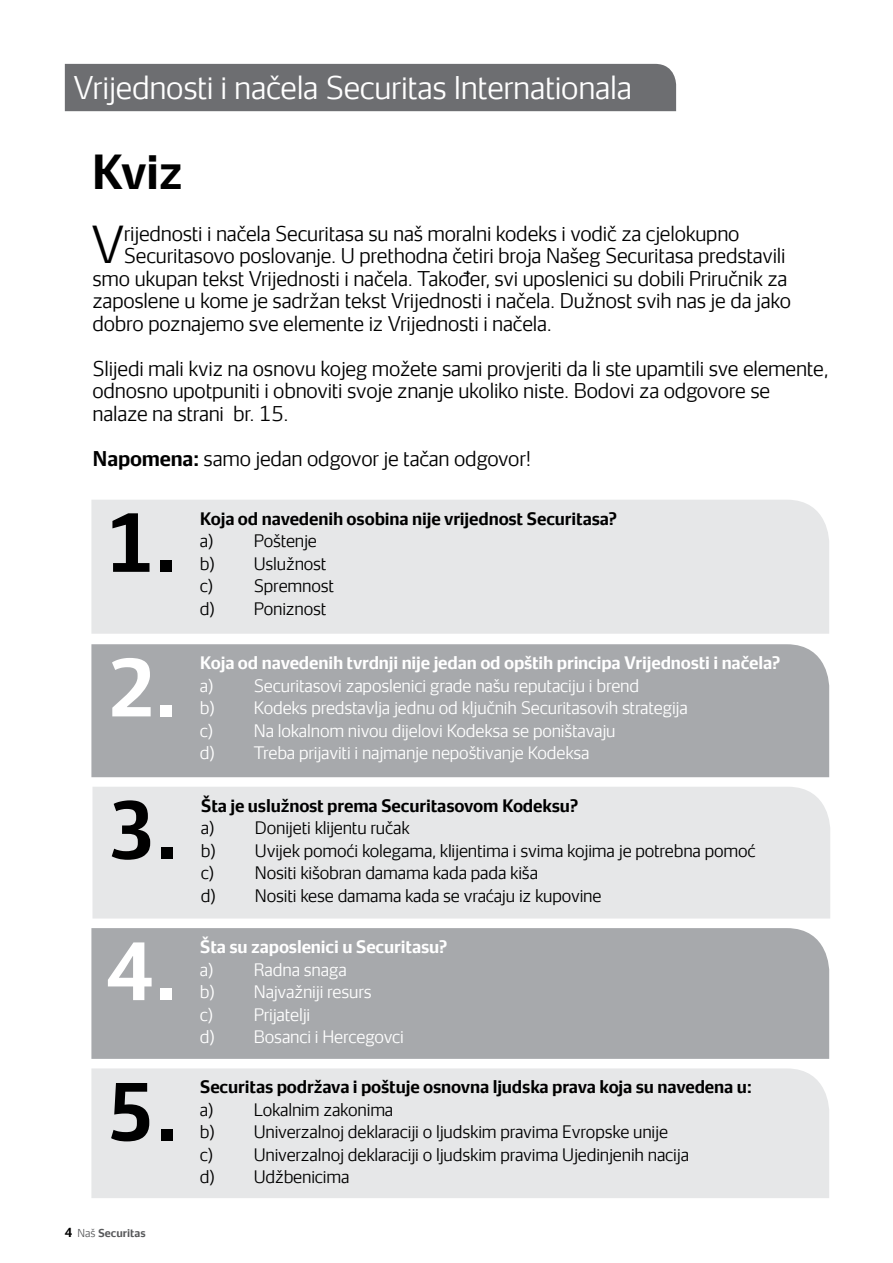
<style>
.page{position:relative;width:893px;height:1263px;background:#fff}
.page>*{position:absolute;margin:0;border:0;box-sizing:border-box;transform-origin:0 0}
.t1{font:700 75px "Securitas Sans TT";color:#000}
.t2{font:700 75px "Securitas Sans TT";color:#fff}
.t3{font:300 48.75px "Securitas Sans TT";color:#000}
.t4{font:700 45px "Securitas Sans TT";color:#000}
.t5{font:300 30px "Securitas Sans TT";letter-spacing:-.01em;color:#fff}
.t6{font:300 19.5px/22.5px "Securitas Sans TT";letter-spacing:-.01em;color:#000}
.t7{font:300 16.5px/22.5px "Securitas Sans TT";letter-spacing:-.01em;color:#000}
.t8{font:300 16.5px/22.5px "Securitas Sans TT";letter-spacing:-.01em;color:#fff}
.t9{font:700 16.5px "Securitas Sans TT";letter-spacing:-.01em;color:#000}
.t10{font:700 16.5px "Securitas Sans TT";letter-spacing:-.01em;color:#fff}
.t11{font:700 10.5px "Securitas Sans TT";color:#58595b}
.s1{font-weight:700}
.s2{font-size:12px;color:#000}
.s3{font-weight:300}
</style>
<div class="page">
<div style="left:91px;top:500px;width:738px;height:134px;background:#e6e7e8"></div>
<div style="left:65px;top:64px;width:611px;height:47px;background:#6d6e71"></div>
<div style="left:91px;top:644px;width:738px;height:133px;background:#a7a9ac"></div>
<div style="left:92px;top:787px;width:738px;height:131px;background:#e6e7e8"></div>
<div style="left:91px;top:928px;width:738px;height:131px;background:#a7a9ac"></div>
<div style="left:91px;top:1068px;width:738px;height:130px;background:#e6e7e8"></div>
<h3 class="t5" style="left:74px;top:62px;width:560px">Vrijednosti i načela Securitas Internationala</h3>
<h3 class="t4" style="left:91px;top:133px;width:93px">Kviz</h3>
<h2 class="t3" style="left:92px;top:204px;width:34px">V</h2>
<p class="t6" style="left:124px;top:220px;width:617px">rijednosti i načela Securitasa su naš moralni kodeks i vodič za cjelokupno</p>
<p class="t6" style="left:124px;top:242px;width:663px">Securitasovo poslovanje. U prethodna četiri broja Našeg Securitasa predstavili</p>
<p class="t6" style="left:92px;top:265px;width:696px">smo ukupan tekst Vrijednosti i načela. Također, svi uposlenici su dobili Priručnik za</p>
<p class="t6" style="left:92px;top:287px;width:700px">zaposlene u kome je sadržan tekst Vrijednosti i načela. Dužnost svih nas je da jako</p>
<p class="t6" style="left:92px;top:310px;width:461px">dobro poznajemo sve elemente iz Vrijednosti i načela.</p>
<p class="t6" style="left:92px;top:355px;width:737px">Slijedi mali kviz na osnovu kojeg možete sami provjeriti da li ste upamtili sve elemente, odnosno upotpuniti i obnoviti svoje znanje ukoliko niste. Bodovi za odgovore se nalaze na strani br. 15.</p>
<p class="t6" style="left:92px;top:445px;width:440px"><span class="s1">Napomena:</span> samo jedan odgovor je tačan odgovor!</p>
<h1 class="t1" style="left:106px;top:478px;width:73px">1.</h1>
<h1 class="t2" style="left:106px;top:622px;width:73px">2.</h1>
<h1 class="t1" style="left:107px;top:765px;width:73px">3.</h1>
<h1 class="t2" style="left:106px;top:906px;width:73px">4.</h1>
<h1 class="t1" style="left:106px;top:1047px;width:74px">5.</h1>
<p class="t11" style="left:65px;top:1224px;width:82px"><span class="s2">4</span> <span class="s3">Naš</span> Securitas</p>
<p class="t9" style="left:200px;top:504px;width:418px">Koja od navedenih osobina nije vrijednost Securitasa?</p>
<p class="t7" style="left:200px;top:528px;width:15px">a)</p>
<p class="t7" style="left:200px;top:528px;width:128px;text-indent:54px">Poštenje b) Uslužnost c)</p>
<p class="t7" style="left:200px;top:573px;width:136px;text-indent:54px">Spremnost d) Poniznost</p>
<p class="t10" style="left:200px;top:649px;width:582px">Koja od navedenih tvrdnji nije jedan od opštih principa Vrijednosti i načela?</p>
<p class="t8" style="left:200px;top:672px;width:15px">a)</p>
<p class="t8" style="left:200px;top:672px;width:489px;text-indent:54px">Securitasovi zaposlenici grade našu reputaciju i brend<br>b) Kodeks predstavlja jednu od ključnih Securitasovih strategija c)</p>
<p class="t8" style="left:200px;top:717px;width:417px;text-indent:54px">Na lokalnom nivou dijelovi Kodeksa se poništavaju d) Treba prijaviti i najmanje nepoštivanje Kodeksa</p>
<p class="t9" style="left:201px;top:791px;width:379px">Šta je uslužnost prema Securitasovom Kodeksu?</p>
<p class="t7" style="left:201px;top:815px;width:15px">a)</p>
<p class="t7" style="left:201px;top:815px;width:556px;text-indent:54px">Donijeti klijentu ručak<br>b) Uvijek pomoći kolegama, klijentima i svima kojima je potrebna pomoć c)</p>
<p class="t7" style="left:201px;top:860px;width:402px;text-align:center">Nositi kišobran damama kada pada kiša<br>d) Nositi kese damama kada se vraćaju iz kupovine</p>
<p class="t10" style="left:200px;top:932px;width:249px">Šta su zaposlenici u Securitasu?</p>
<p class="t8" style="left:200px;top:956px;width:15px">a)</p>
<p class="t8" style="left:200px;top:956px;width:173px;text-indent:54px">Radna snaga<br>b) Najvažniji resurs c)</p>
<p class="t8" style="left:200px;top:1001px;width:206px;text-indent:54px">Prijatelji<br>d) Bosanci i Hercegovci</p>
<p class="t9" style="left:200px;top:1073px;width:554px">Securitas podržava i poštuje osnovna ljudska prava koja su navedena u:</p>
<p class="t7" style="left:200px;top:1096px;width:15px">a)</p>
<p class="t7" style="left:200px;top:1096px;width:470px;text-indent:54px">Lokalnim zakonima<br>b) Univerzalnoj deklaraciji o ljudskim pravima Evropske unije c)</p>
<p class="t7" style="left:200px;top:1141px;width:491px;text-indent:54px">Univerzalnoj deklaraciji o ljudskim pravima Ujedinjenih nacija d) Udžbenicima</p>
</div>
